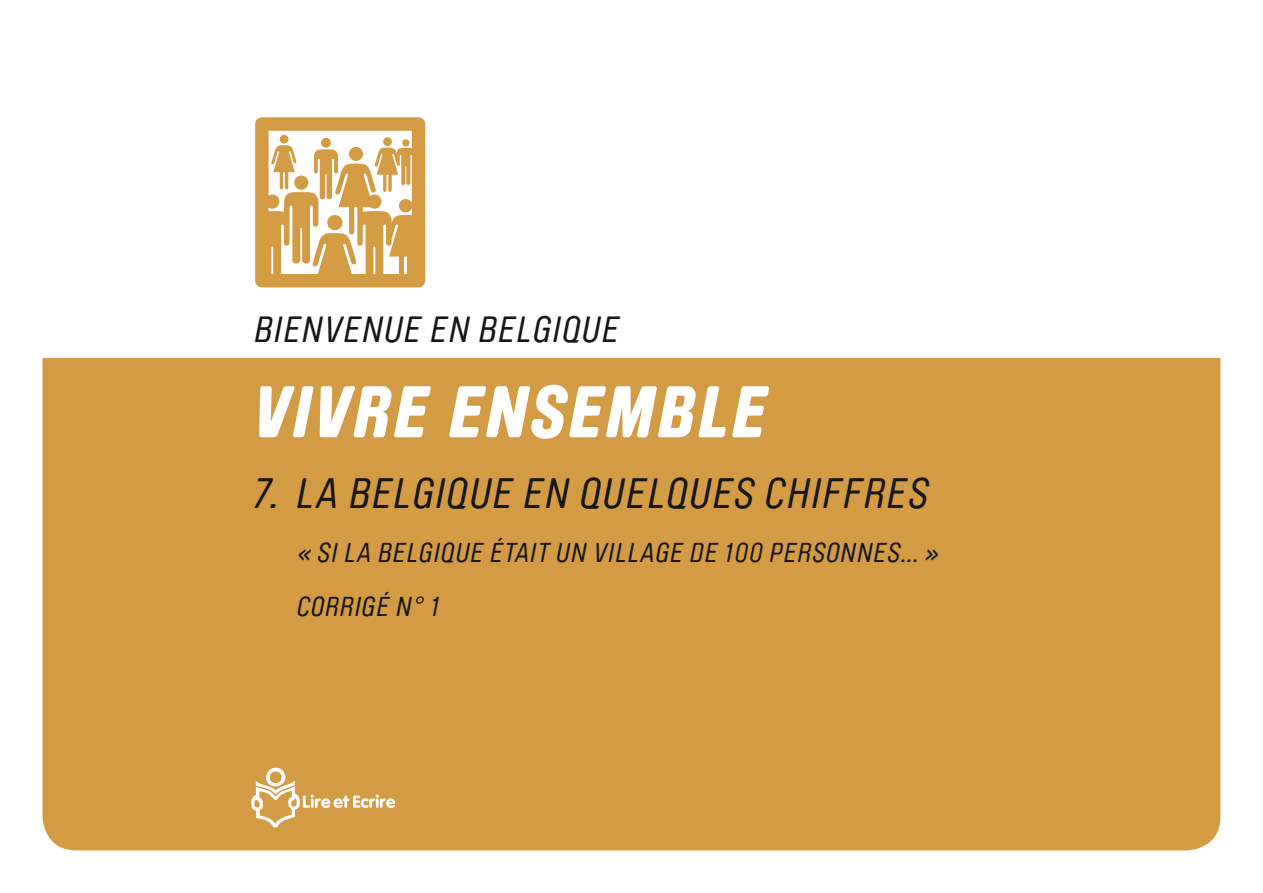
<style>
.page{position:relative;width:1263px;height:893px;background:#fff}
.page>*{position:absolute;margin:0;border:0;box-sizing:border-box;transform-origin:0 0}
.t1{font:italic 900 72px "Brauer Neue";letter-spacing:.05em;color:#fff}
.t2{font:italic 42px "Brauer Neue";letter-spacing:.05em;color:#151616}
.t3{font:italic 36px "Brauer Neue";letter-spacing:.05em;color:#151616}
.t4{font:italic 27px/54px "Brauer Neue";letter-spacing:.05em;color:#151616}
</style>
<div class="page">
<div style="left:43px;top:43px;width:1177px;height:807px;background:#d49b45;border-radius:34px"></div>
<div style="left:0;top:0;width:1263px;height:357px;background:#fff"></div>
<svg style="left:255px;top:117px;width:170px;height:170px"></svg>
<div style="left:321px;top:138px;width:10px;height:10px;background:#d49b45;border-radius:50%"></div>
<div style="left:402px;top:139px;width:7px;height:8px;background:#d49b45;border-radius:50%"></div>
<svg style="left:251px;top:768px;width:144px;height:60px"></svg>
<h3 class="t3" style="left:255px;top:310px;width:366px">BIENVENUE EN BEL GIQUE</h3>
<h1 class="t1" style="left:255px;top:370px;width:513px">VIVRE ENSEMBLE</h1>
<h2 class="t2" style="left:255px;top:470px;width:675px">7. LA BEL GIQUE EN QUEL QUES CHIFFRES</h2>
<p class="t4" style="left:298px;top:526px;width:643px">« SI L A BEL GIQUE ÉTAIT UN VILL AGE DE 100 PERSONNES… »<br>CORRIGÉ N° 1</p>
</div>
